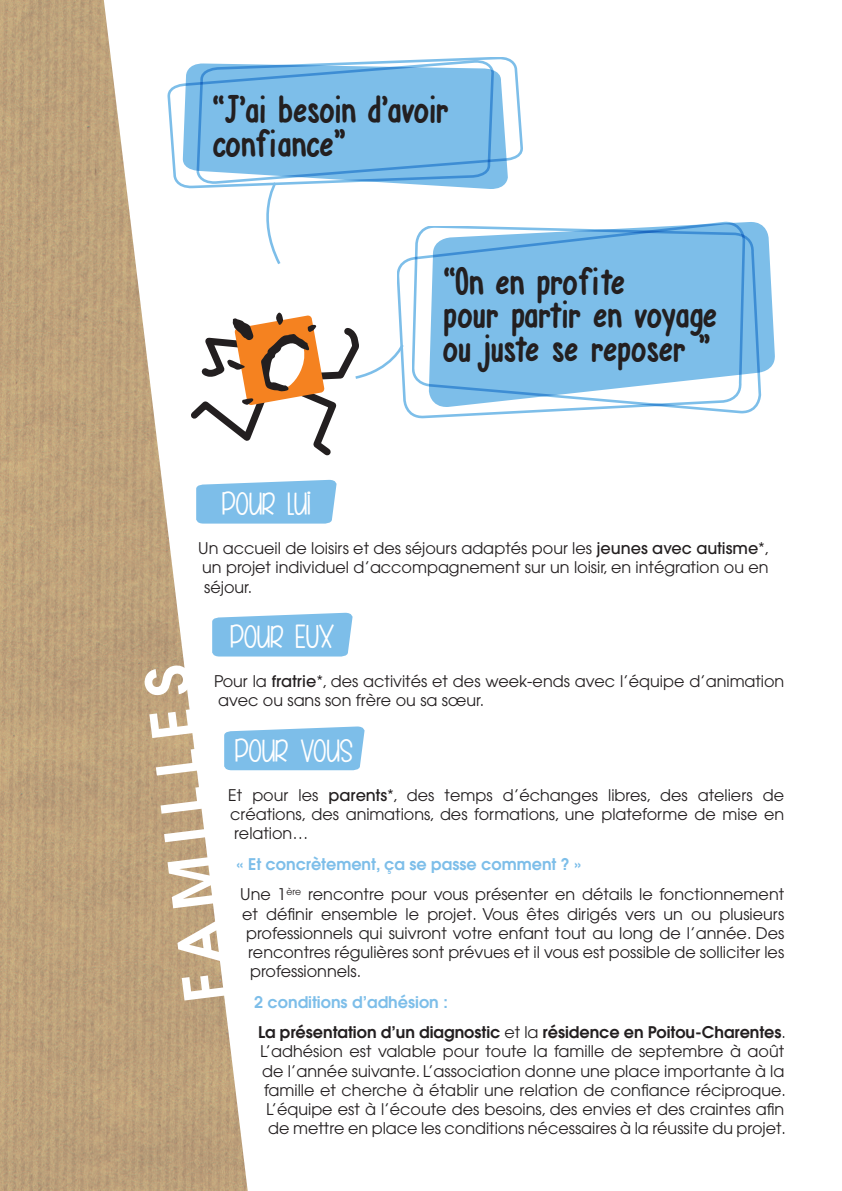
<style>
.page{position:relative;width:842px;height:1191px;background:#fff}
.page>*{position:absolute;margin:0;border:0;box-sizing:border-box;transform-origin:0 0}
.t1{font:600 60px "Avant Garde";color:#fff}
.t2{font:30px "KG Beneath Your Beautiful Chunk";color:#fff}
.t3{font:28px/33.8px "Austie Bost Chunky Description";color:#231f20}
.t4{font:16px/19.2px "Avant Garde";color:#231f20;text-align:justify}
.t5{font:600 16px "Avant Garde";color:#7dbee9}
.s1{font-weight:500}
.s2{font-weight:600}
</style>
<div class="page">
<svg style="left:266px;top:195px;width:15px;height:69px"></svg>
<svg style="left:248px;top:183px;width:247px;height:12px"></svg>
<svg style="left:248px;top:57px;width:274px;height:126px;background:#88c3ea"></svg>
<svg style="left:746px;top:222px;width:29px;height:150px;fill:#7dbee9"></svg>
<svg style="left:397px;top:221px;width:349px;height:198px"></svg>
<svg style="left:413px;top:226px;width:349px;height:190px"></svg>
<img style="left:0;top:0;width:248px;height:1191px">
<svg style="left:190px;top:312px;width:215px;height:145px"></svg>
<svg style="left:196px;top:480px;width:140px;height:43px;background:#85c2ea"></svg>
<svg style="left:212px;top:613px;width:140px;height:43px;background:#85c2ea"></svg>
<svg style="left:224px;top:726px;width:140px;height:44px;background:#87c3ea"></svg>
<p class="t3" style="left:212px;top:90px;width:238px">“J’ai besoin d’avoir confiance”</p>
<p class="t3" style="left:444px;top:261px;width:275px">“On en profite<br>pour partir en voyage ou juste se reposer ”</p>
<p class="t2" style="left:222px;top:488px;width:90px">POUR LUI</p>
<p class="t4" style="left:198px;top:538px;width:573px">Un accueil de loisirs et des séjours adaptés pour les <span class="s1">jeunes avec autisme</span>*, un projet individuel d’accompagnement sur un loisir, en intégration ou en séjour.</p>
<p class="t2" style="left:230px;top:621px;width:106px">POUR EUX</p>
<p class="t4" style="left:214px;top:671px;width:572px">Pour la <span class="s1">fratrie</span>*, des activités et des week-ends avec l’équipe d’animation avec ou sans son frère ou sa sœur.</p>
<p class="t2" style="left:235px;top:735px;width:120px">POUR VOUS</p>
<p class="t4" style="left:228px;top:785px;width:558px">Et pour les <span class="s1">parents</span>*, des temps d’échanges libres, des ateliers de créations, des animations, des formations, une plateforme de mise en relation…</p>
<p class="t5" style="left:236px;top:853px;width:347px">« Et concrètement, ça se passe comment ? »</p>
<p class="t4" style="left:240px;top:885px;width:545px">Une 1<sup>ère</sup> rencontre pour vous présenter en détails le fonctionnement</p>
<p class="t4" style="left:242px;top:904px;width:544px">et définir ensemble le projet. Vous êtes dirigés vers un ou plusieurs</p>
<p class="t4" style="left:246px;top:923px;width:540px">professionnels qui suivront votre enfant tout au long de l’année. Des</p>
<p class="t4" style="left:248px;top:942px;width:537px">rencontres régulières sont prévues et il vous est possible de solliciter les</p>
<p class="t4" style="left:250px;top:961px;width:113px">professionnels.</p>
<p class="t5" style="left:254px;top:991px;width:195px">2 conditions d’adhésion :</p>
<p class="t4" style="left:258px;top:1022px;width:529px;text-align:right"><span class="s2">La présentation d’un diagnostic</span> et la <span class="s2">résidence en Poitou-Charentes</span>.<br>L’adhésion est valable pour toute la famille de septembre à août de l’année suivante. L’association donne une place importante à la famille et cherche à établir une relation de confiance réciproque.<br>L’équipe est à l’écoute des besoins, des envies et des craintes afin de mettre en place les conditions nécessaires à la réussite du projet.</p>
<p class="t1" style="left:168px;top:1006px;width:340px;rotate:-97deg">FAMILLES</p>
</div>
